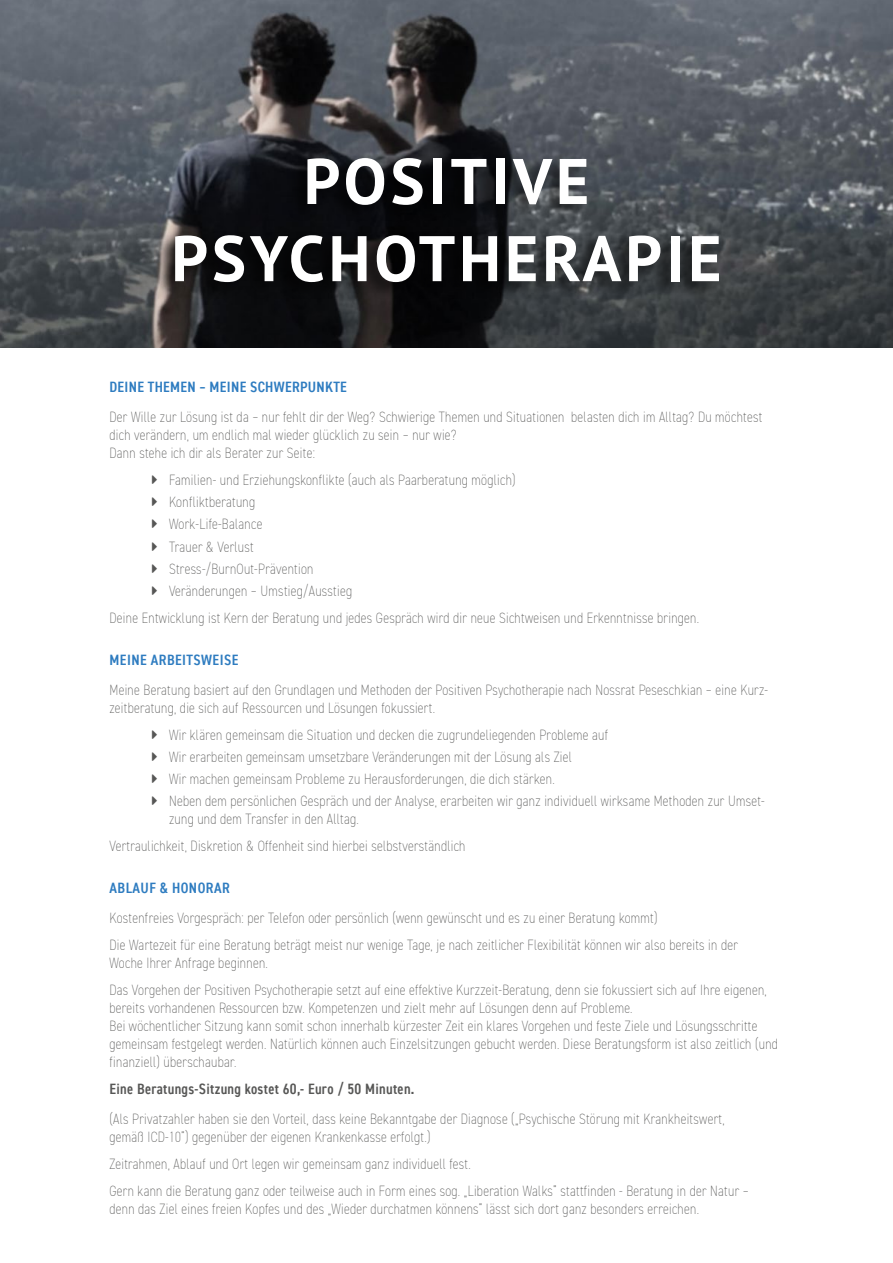
<style>
.page{position:relative;width:893px;height:1263px;background:#fff}
.page>*{position:absolute;margin:0;border:0;box-sizing:border-box;transform-origin:0 0}
.t1{font:700 64.35px/77.1px "PT Sans";letter-spacing:.06em;color:#fff;text-align:center}
.t2{font:200 condensed 15px/22.2px "DIN2014";letter-spacing:.02em;color:#575756}
.t3{font:600 condensed 15px "DIN2014";letter-spacing:.025em;color:#2e7cc0}
.t4{font:600 condensed 15px "DIN2014";letter-spacing:.02em;color:#575756}
</style>
<div class="page">
<img style="left:0;top:0;width:893px;height:348px">
<div style="left:154px;top:152px;width:568px;height:148px;background:#000;opacity:.75"></div>
<h1 class="t1" style="left:171px;top:142px;width:552px">POSITIVE<br>PSYCHOTHERAPIE</h1>
<p class="t3" style="left:109px;top:377px;width:239px">DEINE THEMEN – MEINE SCHWERPUNKTE</p>
<p class="t2" style="left:109px;top:408px;width:654px;line-height:18px">Der Wille zur Lösung ist da – nur fehlt dir der Weg? Schwierige Themen und Situationen belasten dich im Alltag? Du möchtest dich verändern, um endlich mal wieder glücklich zu sein – nur wie?<br>Dann stehe ich dir als Berater zur Seite:</p>
<p class="t2" style="left:169px;top:469px;width:348px">Familien- und Erziehungskonflikte (auch als Paarberatung möglich)<br>Konfliktberatung<br>Work-Life-Balance<br>Trauer &amp; Verlust<br>Stress-/BurnOut-Prävention<br>Veränderungen – Umstieg/Ausstieg</p>
<p class="t2" style="left:109px;top:607px;width:591px">Deine Entwicklung ist Kern der Beratung und jedes Gespräch wird dir neue Sichtweisen und Erkenntnisse bringen.</p>
<p class="t3" style="left:110px;top:650px;width:130px">MEINE ARBEITSWEISE</p>
<p class="t2" style="left:109px;top:681px;width:660px;line-height:18px">Meine Beratung basiert auf den Grundlagen und Methoden der Positiven Psychotherapie nach Nossrat Peseschkian – eine Kurz&shy;zeitberatung, die sich auf Ressourcen und Lösungen fokussiert.</p>
<p class="t2" style="left:169px;top:723px;width:597px">Wir klären gemeinsam die Situation und decken die zugrundeliegenden Probleme auf<br>Wir erarbeiten gemeinsam umsetzbare Veränderungen mit der Lösung als Ziel<br>Wir machen gemeinsam Probleme zu Herausforderungen, die dich stärken.<br>Neben dem persönlichen Gespräch und der Analyse, erarbeiten wir ganz individuell wirksame Methoden zur Umset-</p>
<p class="t2" style="left:109px;top:806px;width:358px;line-height:27px;text-indent:60px">zung und dem Transfer in den Alltag.<br>Vertraulichkeit, Diskretion &amp; Offenheit sind hierbei selbstverständlich</p>
<p class="t3" style="left:110px;top:878px;width:122px">ABLAUF &amp; HONORAR</p>
<p class="t2" style="left:109px;top:905px;width:630px;line-height:27px">Kostenfreies Vorgespräch: per Telefon oder persönlich (wenn gewünscht und es zu einer Beratung kommt)<br>Die Wartezeit für eine Beratung beträgt meist nur wenige Tage, je nach zeitlicher Flexibilität können wir also bereits in der</p>
<p class="t2" style="left:109px;top:950px;width:659px;line-height:27px">Woche Ihrer Anfrage beginnen.<br>Das Vorgehen der Positiven Psychotherapie setzt auf eine effektive Kurzzeit-Beratung, denn sie fokussiert sich auf Ihre eigenen,</p>
<p class="t2" style="left:109px;top:999px;width:670px;line-height:18px">bereits vorhandenen Ressourcen bzw. Kompetenzen und zielt mehr auf Lösungen denn auf Probleme.<br>Bei wöchentlicher Sitzung kann somit schon innerhalb kürzester Zeit ein klares Vorgehen und feste Ziele und Lösungsschritte gemeinsam festgelegt werden. Natürlich können auch Einzelsitzungen gebucht werden. Diese Beratungsform ist also zeitlich (und finanziell) überschaubar.</p>
<p class="t4" style="left:109px;top:1079px;width:307px">Eine Beratungs-Sitzung kostet 60,- Euro / 50 Minuten.</p>
<p class="t2" style="left:109px;top:1110px;width:617px;line-height:18px">(Als Privatzahler haben sie den Vorteil, dass keine Bekanntgabe der Diagnose („Psychische Störung mit Krankheitswert, gemäß ICD-10“) gegenüber der eigenen Krankenkasse erfolgt.)</p>
<p class="t2" style="left:109px;top:1151px;width:641px;line-height:27px">Zeitrahmen, Ablauf und Ort legen wir gemeinsam ganz individuell fest.<br>Gern kann die Beratung ganz oder teilweise auch in Form eines sog. „Liberation Walks“ stattfinden - Beratung in der Natur –</p>
<p class="t2" style="left:109px;top:1198px;width:591px">denn das Ziel eines freien Kopfes und des „Wieder durchatmen könnens“ lässt sich dort ganz besonders erreichen.</p>
</div>
